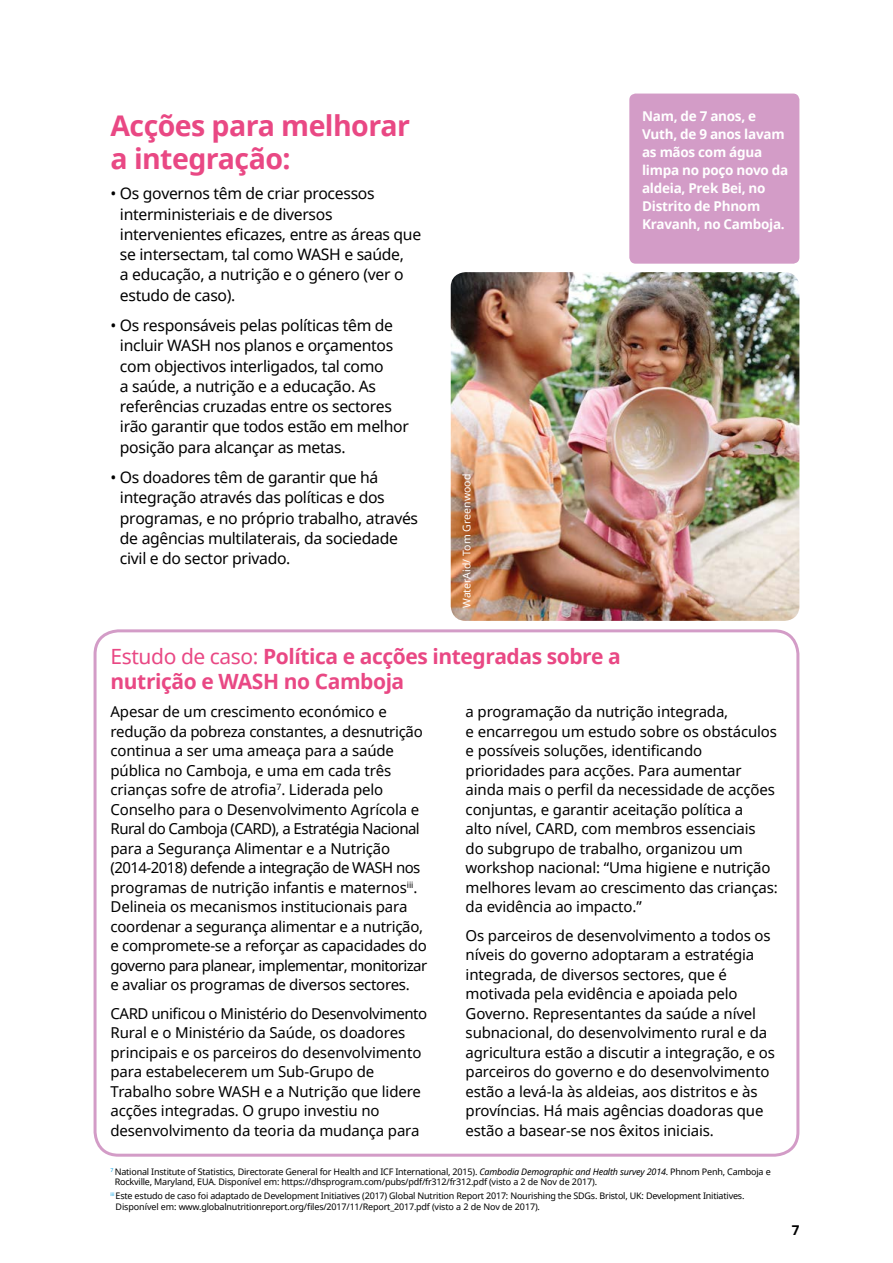
<style>
.page{position:relative;width:893px;height:1263px;background:#fff}
.page>*{position:absolute;margin:0;border:0;box-sizing:border-box;transform-origin:0 0}
._16_19_Noto_head_bla{font:700 28.5px/33px "Noto Sans";letter-spacing:-.02em;color:#e94884}
._16_19_Noto_head_bla-2{font:700 21px/25.5px "Noto Sans";letter-spacing:-.02em;color:#e94884}
.FR_PT_SP_SDG_10_5pt{font:15.75px/20.2px "Noto Sans";letter-spacing:-.02em;color:#000}
.FR_PT_SP_SDG_9_5pt_c{font:15px/19.5px "Noto Sans";letter-spacing:-.01em;color:#000}
._9pt_Noto_caption_wh{font:700 13.5px/18px "Noto Sans";letter-spacing:-.02em;color:#fff}
.t1{font:700 13.5px "Noto Sans";color:#000}
.t2{font:10.5px "Noto Sans";color:#fff}
._6pt_Noto_footnotes{font:9px/10.5px "Noto Sans";letter-spacing:-.02em;color:#000}
.s1{font-weight:400}
.s2{font-style:italic}
</style>
<div class="page">
<div style="left:94px;top:629px;width:705px;height:528px;border:3px solid #d39cc7;border-radius:23px"></div>
<img style="left:451px;top:272px;width:348px;height:349px">
<div style="left:629px;top:94px;width:170px;height:170px;background:#d39cc7;border-radius:6px"></div>
<p class="_16_19_Noto_head_bla" style="left:111px;top:108px;width:301px">Acções para melhorar a integração:</p>
<p class="FR_PT_SP_SDG_10_5pt" style="left:120px;top:183px;width:303px;text-indent:-9px">• Os governos têm de criar processos interministeriais e de diversos intervenientes eficazes, entre as áreas que se intersectam, tal como WASH e saúde,<br>a educação, a nutrição e o género (ver o estudo de caso).</p>
<p class="FR_PT_SP_SDG_10_5pt" style="left:120px;top:315px;width:290px;text-indent:-9px">• Os responsáveis pelas políticas têm de incluir WASH nos planos e orçamentos com objectivos interligados, tal como<br>a saúde, a nutrição e a educação. As referências cruzadas entre os sectores irão garantir que todos estão em melhor posição para alcançar as metas.</p>
<p class="FR_PT_SP_SDG_10_5pt" style="left:120px;top:467px;width:300px;text-indent:-9px">• Os doadores têm de garantir que há integração através das políticas e dos programas, e no próprio trabalho, através de agências multilaterais, da sociedade civil e do sector privado.</p>
<p class="t2" style="left:459px;top:608px;width:136px;rotate:-90deg">WaterAid/ Tom Greenwood</p>
<p class="_9pt_Noto_caption_wh" style="left:642px;top:106px;width:148px">Nam, de 7 anos, e<br>Vuth, de 9 anos lavam as mãos com água limpa no poço novo da aldeia, Prek Bei, no<br>Distrito de Phnom<br>Kravanh, no Camboja.</p>
<p class="_16_19_Noto_head_bla-2" style="left:111px;top:643px;width:512px"><span class="s1">Estudo de caso:</span> Política e acções integradas sobre a nutrição e WASH no Camboja</p>
<p class="FR_PT_SP_SDG_9_5pt_c" style="left:111px;top:701px;width:318px">Apesar de um crescimento económico e redução da pobreza constantes, a desnutrição continua a ser uma ameaça para a saúde pública no Camboja, e uma em cada três crianças sofre de atrofia<sup>7</sup>. Liderada pelo Conselho para o Desenvolvimento Agrícola e Rural do Camboja (CARD), a Estratégia Nacional para a Segurança Alimentar e a Nutrição (2014-2018) defende a integração de WASH nos programas de nutrição infantis e maternos<sup>iii</sup>.<br>Delineia os mecanismos institucionais para coordenar a segurança alimentar e a nutrição, e compromete-se a reforçar as capacidades do governo para planear, implementar, monitorizar e avaliar os programas de diversos sectores.</p>
<p class="FR_PT_SP_SDG_9_5pt_c" style="left:111px;top:1003px;width:318px">CARD unificou o Ministério do Desenvolvimento Rural e o Ministério da Saúde, os doadores principais e os parceiros do desenvolvimento para estabelecerem um Sub-Grupo de Trabalho sobre WASH e a Nutrição que lidere acções integradas. O grupo investiu no desenvolvimento da teoria da mudança para</p>
<p class="FR_PT_SP_SDG_9_5pt_c" style="left:466px;top:701px;width:314px">a programação da nutrição integrada,<br>e encarregou um estudo sobre os obstáculos e possíveis soluções, identificando prioridades para acções. Para aumentar ainda mais o perfil da necessidade de acções conjuntas, e garantir aceitação política a<br>alto nível, CARD, com membros essenciais<br>do subgrupo de trabalho, organizou um workshop nacional: “Uma higiene e nutrição melhores levam ao crescimento das crianças: da evidência ao impacto.”</p>
<p class="FR_PT_SP_SDG_9_5pt_c" style="left:466px;top:925px;width:311px">Os parceiros de desenvolvimento a todos os níveis do governo adoptaram a estratégia integrada, de diversos sectores, que é motivada pela evidência e apoiada pelo Governo. Representantes da saúde a nível subnacional, do desenvolvimento rural e da agricultura estão a discutir a integração, e os parceiros do governo e do desenvolvimento estão a levá-la às aldeias, aos distritos e às províncias. Há mais agências doadoras que estão a basear-se nos êxitos iniciais.</p>
<p class="_6pt_Noto_footnotes" style="left:115px;top:1166px;width:657px;text-indent:-4px"><sup>7</sup> National Institute of Statistics, Directorate General for Health and ICF International, 2015). <span class="s2">Cambodia Demographic and Health survey 2014</span>. Phnom Penh, Camboja e<br>Rockville, Maryland, EUA. Disponível em: https://dhsprogram.com/pubs/pdf/fr312/fr312.pdf (visto a 2 de Nov de 2017).</p>
<p class="_6pt_Noto_footnotes" style="left:116px;top:1190px;width:630px;text-indent:-5px"><sup>iii</sup> Este estudo de caso foi adaptado de Development Initiatives (2017) Global Nutrition Report 2017: Nourishing the SDGs. Bristol, UK: Development Initiatives.<br>Disponível em: www.globalnutritionreport.org/files/2017/11/Report_2017.pdf (visto a 2 de Nov de 2017).</p>
<p class="t1" style="left:792px;top:1220px;width:9px">7</p>
</div>
